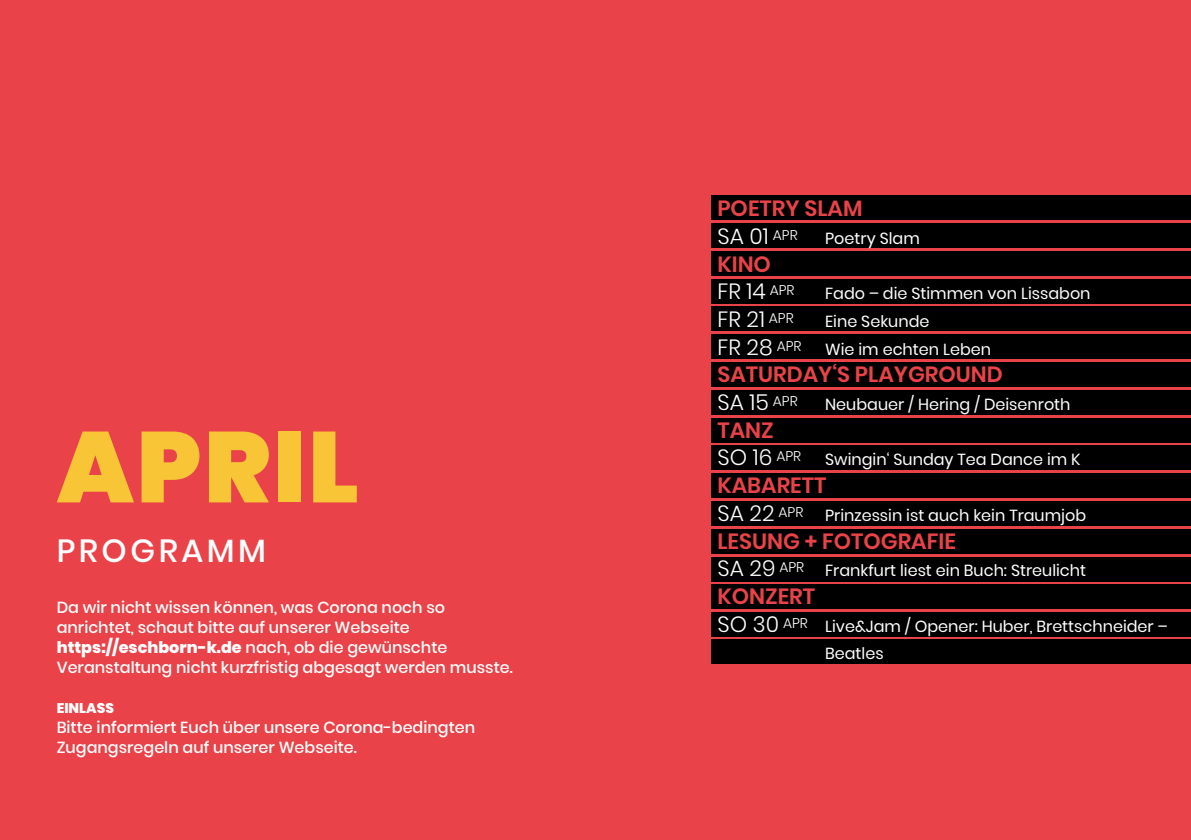
<style>
.page{position:relative;width:1191px;height:840px;background:#fff}
.page>*{position:absolute;margin:0;border:0;box-sizing:border-box;transform-origin:0 0}
.t1{font:900 100px "Poppins";letter-spacing:.025em;color:#f8c536}
.t2{font:500 32px "Poppins";letter-spacing:.11em;color:#fff}
.t3{font:600 22px/27.6px "Poppins";color:#e94349}
.t4{font:300 22px "Poppins";color:#fff}
.t5{font:500 16px/20px "Poppins";color:#fff}
.t6{font:16px/27.6px "Poppins";color:#fff}
.t7{font:800 14px "Poppins";color:#fff}
.s1{font-weight:800}
.s2{font-weight:300;color:#fff}
.s3{font-weight:300;font-size:22px}
</style>
<div class="page">
<div style="left:0;top:0;width:1191px;height:839px;background:#e94349"></div>
<div style="left:711px;top:195px;width:480px;height:25px;background:#000"></div>
<div style="left:711px;top:223px;width:480px;height:25px;background:#000"></div>
<div style="left:711px;top:251px;width:480px;height:24px;background:#000"></div>
<div style="left:711px;top:278px;width:480px;height:25px;background:#000"></div>
<div style="left:711px;top:306px;width:480px;height:25px;background:#000"></div>
<div style="left:711px;top:334px;width:480px;height:25px;background:#000"></div>
<div style="left:711px;top:362px;width:480px;height:25px;background:#000"></div>
<div style="left:711px;top:389px;width:480px;height:25px;background:#000"></div>
<div style="left:711px;top:417px;width:480px;height:25px;background:#000"></div>
<div style="left:711px;top:445px;width:480px;height:25px;background:#000"></div>
<div style="left:711px;top:473px;width:480px;height:25px;background:#000"></div>
<div style="left:711px;top:500px;width:480px;height:25px;background:#000"></div>
<div style="left:711px;top:528px;width:480px;height:25px;background:#000"></div>
<div style="left:711px;top:556px;width:480px;height:25px;background:#000"></div>
<div style="left:711px;top:583px;width:480px;height:25px;background:#000"></div>
<div style="left:711px;top:611px;width:480px;height:25px;background:#000"></div>
<div style="left:711px;top:638px;width:480px;height:25px;background:#000"></div>
<h1 class="t1" style="left:57px;top:409px;width:304px">APRIL</h1>
<h2 class="t2" style="left:57px;top:532px;width:211px">PROGRAMM</h2>
<p class="t5" style="left:57px;top:597px;width:457px">Da wir nicht wissen können, was Corona noch so anrichtet, schaut bitte auf unserer Webseite <span class="s1">https://eschborn-k.de</span> nach, ob die gewünschte Veranstaltung nicht kurzfristig abgesagt werden musste.</p>
<p class="t7" style="left:57px;top:699px;width:59px">EINLASS</p>
<p class="t5" style="left:57px;top:717px;width:420px">Bitte informiert Euch über unsere Corona-bedingten<br>Zugangsregeln auf unserer Webseite.</p>
<h3 class="t3" style="left:717px;top:194px;width:147px">POETRY SLAM<br><span class="s2">SA 01</span> <sup>APR</sup></h3>
<p class="t6" style="left:825px;top:224px;width:96px">Poetry Slam</p>
<h3 class="t3" style="left:717px;top:250px;width:79px">KINO<br><span class="s2">FR 14</span> <sup>APR</sup></h3>
<p class="t6" style="left:825px;top:280px;width:267px">Fado – die Stimmen von Lissabon</p>
<h3 class="t4" style="left:717px;top:306px;width:78px">FR 21 <sup>APR</sup></h3>
<p class="t6" style="left:825px;top:307px;width:106px">Eine Sekunde</p>
<h3 class="t4" style="left:717px;top:334px;width:86px">FR 28 <sup>APR</sup></h3>
<p class="t6" style="left:825px;top:335px;width:167px">Wie im echten Leben</p>
<h3 class="t3" style="left:717px;top:360px;width:287px">SATURDAY‘S PLAYGROUND<br><span class="s2">SA 15</span> <sup>APR</sup></h3>
<p class="t6" style="left:825px;top:390px;width:247px">Neubauer / Hering / Deisenroth</p>
<h3 class="t3" style="left:717px;top:416px;width:85px">TANZ<br><span class="s2">SO 16</span> <sup>APR</sup></h3>
<p class="t6" style="left:825px;top:446px;width:257px">Swingin‘ Sunday Tea Dance im K</p>
<h3 class="t3" style="left:717px;top:471px;width:110px">KABARETT<br><span class="s2">SA 22</span> <sup>APR</sup></h3>
<p class="t6" style="left:825px;top:501px;width:262px">Prinzessin ist auch kein Traumjob</p>
<h3 class="t3" style="left:717px;top:526px;width:240px">LESUNG + FOTOGRAFIE<br><span class="s2">SA 29</span> <sup>APR</sup></h3>
<p class="t6" style="left:825px;top:556px;width:262px">Frankfurt liest ein Buch: Streulicht</p>
<h3 class="t3" style="left:717px;top:582px;width:99px">KONZERT</h3>
<p class="t6" style="left:825px;top:612px;width:344px;text-indent:-108px"><span class="s3">SO 30</span> <sup>APR</sup> Live&amp;Jam / Opener: Huber, Brettschneider –<br>Beatles</p>
</div>
